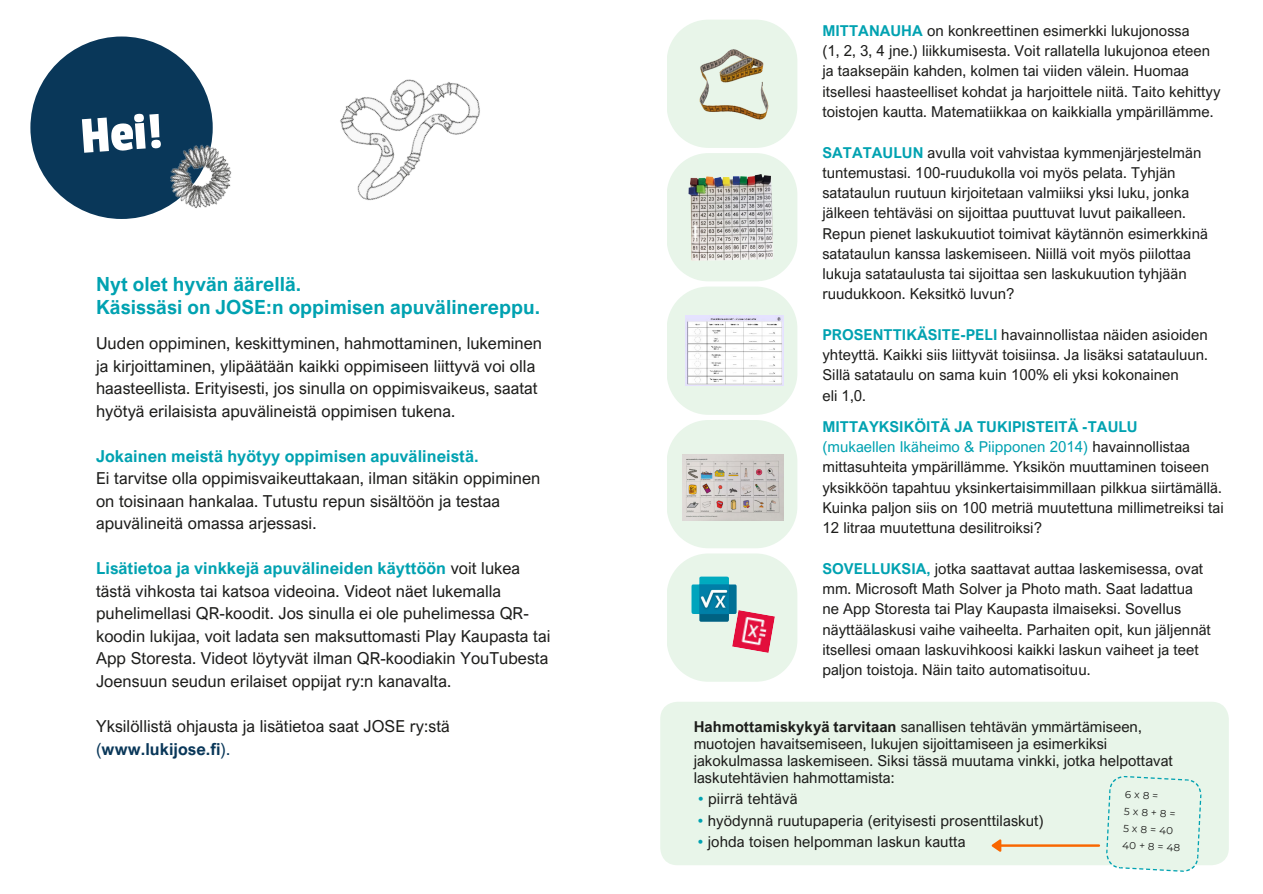
<style>
.page{position:relative;width:1263px;height:894px;background:#fff}
.page>*{position:absolute;margin:0;border:0;box-sizing:border-box;transform-origin:0 0}
.t1{font:54px "Passion One";color:#fff}
.t2{font:700 19.5px/23.7px "Arial Nova";letter-spacing:.005em;color:#00a2b1}
.t3{font:16.5px/22.5px "Arial Nova";letter-spacing:.005em;color:#1d1d1b}
.t4{font:700 16.5px "Arial Nova";letter-spacing:.005em;color:#00a2b1}
.t5{font:15px/20.2px "Arial Nova";letter-spacing:.005em;color:#1d1d1b}
.t6{font:10.2px/16.8px "Montserrat";color:#1d1d1b}
.s1{font-weight:700;color:#00a2b1}
.s2{color:#093759}
.s3{font-weight:700;color:#093759}
.s4{color:#00a2b1}
.s5{font-weight:700}
</style>
<div class="page">
<img style="left:340px;top:79px;width:140px;height:122px">
<div style="left:660px;top:701px;width:569px;height:164px;background:#e8f5e9;border-radius:17px"></div>
<svg style="left:1106px;top:776px;width:95px;height:95px"></svg>
<svg style="left:667px;top:420px;width:130px;height:261px;background:#d8e5de"></svg>
<img style="left:732px;top:610px;width:43px;height:42px">
<div style="left:30px;top:36px;width:183px;height:183px;background:#093759;border-radius:50%"></div>
<img style="left:153px;top:128px;width:79px;height:86px">
<svg style="left:667px;top:20px;width:130px;height:394px;background:#dfe6dc"></svg>
<img style="left:685px;top:316px;width:98px;height:69px">
<svg style="left:992px;top:839px;width:108px;height:12px"></svg>
<h1 class="t1" style="left:79px;top:108px;width:83px;rotate:-4deg">Hei!</h1>
<h2 class="t2" style="left:96px;top:272px;width:445px">Nyt olet hyvän äärellä.<br>Käsissäsi on JOSE:n oppimisen apuvälinereppu.</h2>
<p class="t3" style="left:96px;top:332px;width:447px">Uuden oppiminen, keskittyminen, hahmottaminen, lukeminen ja kirjoittaminen, ylipäätään kaikki oppimiseen liittyvä voi olla haasteellista. Erityisesti, jos sinulla on oppimisvaikeus, saatat hyötyä erilaisista apuvälineistä oppimisen tukena.</p>
<p class="t4" style="left:96px;top:446px;width:384px">Jokainen meistä hyötyy oppimisen apuvälineistä.</p>
<p class="t3" style="left:96px;top:467px;width:446px">Ei tarvitse olla oppimisvaikeuttakaan, ilman sitäkin oppiminen on toisinaan hankalaa. Tutustu repun sisältöön ja testaa apuvälineitä omassa arjessasi.</p>
<p class="t3" style="left:96px;top:557px;width:456px"><span class="s1">Lisätietoa ja vinkkejä apuvälineiden käyttöön</span> voit lukea tästä vihkosta tai katsoa videoina. Videot näet lukemalla puhelimellasi QR-koodit. Jos sinulla ei ole puhelimessa QR&shy;koodin lukijaa, voit ladata sen maksuttomasti Play Kaupasta tai App Storesta. Videot löytyvät ilman QR-koodiakin YouTubesta Joensuun seudun erilaiset oppijat ry:n kanavalta.</p>
<p class="t3" style="left:96px;top:714px;width:355px">Yksilöllistä ohjausta ja lisätietoa saat JOSE ry:stä <span class="s2">(</span><span class="s3">www.lukijose.fi</span><span class="s2">).</span></p>
<p class="t5" style="left:822px;top:20px;width:400px"><span class="s1">MITTANAUHA</span> on konkreettinen esimerkki lukujonossa<br>(1, 2, 3, 4 jne.) liikkumisesta. Voit rallatella lukujonoa eteen ja taaksepäin kahden, kolmen tai viiden välein. Huomaa itsellesi haasteelliset kohdat ja harjoittele niitä. Taito kehittyy toistojen kautta. Matematiikkaa on kaikkialla ympärillämme.</p>
<p class="t5" style="left:822px;top:142px;width:387px"><span class="s1">SATATAULUN</span> avulla voit vahvistaa kymmenjärjestelmän tuntemustasi. 100-ruudukolla voi myös pelata. Tyhjän satataulun ruutuun kirjoitetaan valmiiksi yksi luku, jonka jälkeen tehtäväsi on sijoittaa puuttuvat luvut paikalleen.<br>Repun pienet laskukuutiot toimivat käytännön esimerkkinä satataulun kanssa laskemiseen. Niillä voit myös piilottaa lukuja satataulusta tai sijoittaa sen laskukuution tyhjään ruudukkoon. Keksitkö luvun?</p>
<p class="t5" style="left:822px;top:324px;width:387px"><span class="s1">PROSENTTIKÄSITE-PELI</span> havainnollistaa näiden asioiden yhteyttä. Kaikki siis liittyvät toisiinsa. Ja lisäksi satatauluun.<br>Sillä satataulu on sama kuin 100% eli yksi kokonainen<br>eli 1,0.</p>
<p class="t5" style="left:822px;top:416px;width:403px"><span class="s1">MITTAYKSIKÖITÄ JA TUKIPISTEITÄ -TAULU<br></span><span class="s4">(mukaellen Ikäheimo &amp; Piipponen 2014)</span> havainnollistaa mittasuhteita ympärillämme. Yksikön muuttaminen toiseen yksikköön tapahtuu yksinkertaisimmillaan pilkkua siirtämällä.<br>Kuinka paljon siis on 100 metriä muutettuna millimetreiksi tai 12 litraa muutettuna desilitroiksi?</p>
<p class="t5" style="left:822px;top:558px;width:390px"><span class="s1">SOVELLUKSIA,</span> jotka saattavat auttaa laskemisessa, ovat mm. Microsoft Math Solver ja Photo math. Saat ladattua ne App Storesta tai Play Kaupasta ilmaiseksi. Sovellus näyttäälaskusi vaihe vaiheelta. Parhaiten opit, kun jäljennät itsellesi omaan laskuvihkoosi kaikki laskun vaiheet ja teet paljon toistoja. Näin taito automatisoituu.</p>
<p class="t5" style="left:694px;top:718px;width:481px;line-height:16.8px"><span class="s5">Hahmottamiskykyä tarvitaan</span> sanallisen tehtävän ymmärtämiseen, muotojen havaitsemiseen, lukujen sijoittamiseen ja esimerkiksi jakokulmassa laskemiseen. Siksi tässä muutama vinkki, jotka helpottavat laskutehtävien hahmottamista:</p>
<p class="t5" style="left:698px;top:788px;width:101px"><span class="s4">•</span> piirrä tehtävä</p>
<p class="t5" style="left:698px;top:810px;width:347px"><span class="s4">•</span> hyödynnä ruutupaperia (erityisesti prosenttilaskut)</p>
<p class="t5" style="left:698px;top:831px;width:269px"><span class="s4">•</span> johda toisen helpomman laskun kautta</p>
<p class="t6" style="left:1125px;top:785px;width:59px;rotate:3deg">6 x 8 =<br>5 x 8 + 8 =<br>5 x 8 = 40<br>40 + 8 = 48</p>
</div>
